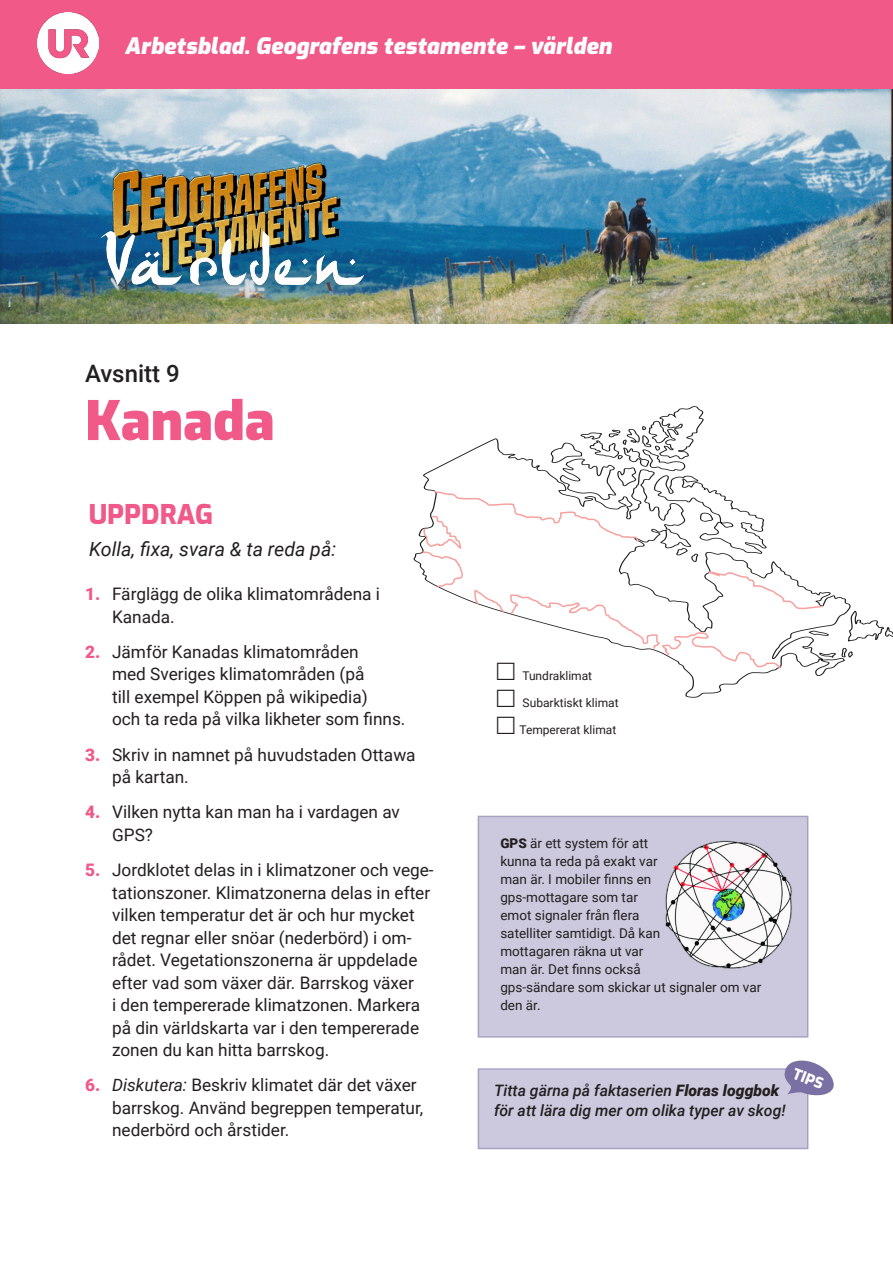
<style>
.page{position:relative;width:893px;height:1263px;background:#fff}
.page>*{position:absolute;margin:0;border:0;box-sizing:border-box;transform-origin:0 0}
.Rubrik{font:900 54px "Exo";color:#f05988}
.Rubrik_2{font:800 27px "Exo";color:#f05988}
.Person{font:500 24px "Roboto";color:#231f20}
.t1{font:italic 900 22.5px "Exo";color:#fff}
.Kolla{font:italic 19.5px "Roboto";color:#231f20}
.t2{font:17.25px/22.5px "Roboto";color:#231f20}
.Bröd{font:italic 500 15.75px/19.5px "Roboto";color:#231f20}
.Rubrik_2-2{font:800 15px "Exo";color:#fff}
.Fakta{font:13.5px/18px "Roboto";color:#231f20}
.Avsnitt{font:12px "Roboto";color:#231f20}
.s1{font-weight:900;color:#f05988}
.s2{font-style:italic}
.s3{font-weight:900}
</style>
<div class="page">
<img style="left:0;top:89px;width:893px;height:235px">
<img style="left:99px;top:159px;width:267px;height:130px">
<div style="left:478px;top:1068px;width:330px;height:81px;background:#ccc8dd;border:2px solid #a8a1c4"></div>
<svg style="left:784px;top:1060px;width:50px;height:37px"></svg>
<div style="left:478px;top:816px;width:330px;height:221px;background:#ccc8dd;border:2px solid #a8a1c4"></div>
<img style="left:665px;top:840px;width:127px;height:129px">
<div style="left:0;top:0;width:893px;height:89px;background:#f05988"></div>
<img style="left:38px;top:13px;width:61px;height:61px">
<svg style="left:421px;top:406px;width:472px;height:274px"></svg>
<h3 class="t1" style="left:125px;top:29px;width:489px">Arbetsblad. Geografens testamente – världen</h3>
<p class="Person" style="left:85px;top:356px;width:96px">Avsnitt 9</p>
<p class="Rubrik" style="left:85px;top:381px;width:191px">Kanada</p>
<p class="Rubrik_2" style="left:89px;top:495px;width:126px">UPPDRAG</p>
<p class="Kolla" style="left:89px;top:536px;width:248px">Kolla, fixa, svara &amp; ta reda på:</p>
<p class="t2" style="left:112px;top:582px;width:270px;text-indent:-27px"><span class="s1">1.</span> Färglägg de olika klimatområdena i<br>Kanada.</p>
<p class="t2" style="left:112px;top:640px;width:295px;text-indent:-27px"><span class="s1">2.</span> Jämför Kanadas klimatområden<br>med Sveriges klimatområden (på<br>till exempel Köppen på wikipedia)<br>och ta reda på vilka likheter som finns.</p>
<p class="t2" style="left:112px;top:742px;width:305px;text-indent:-27px"><span class="s1">3.</span> Skriv in namnet på huvudstaden Ottawa på kartan.</p>
<p class="t2" style="left:112px;top:800px;width:289px;text-indent:-27px"><span class="s1">4.</span> Vilken nytta kan man ha i vardagen av<br>GPS?</p>
<p class="t2" style="left:112px;top:858px;width:323px;text-indent:-27px"><span class="s1">5.</span> Jordklotet delas in i klimatzoner och vege&shy;tationszoner. Klimatzonerna delas in efter vilken temperatur det är och hur mycket det regnar eller snöar (nederbörd) i om&shy;rådet. Vegetationszonerna är uppdelade efter vad som växer där. Barrskog växer<br>i den tempererade klimatzonen. Markera på din världskarta var i den tempererade zonen du kan hitta barrskog.</p>
<p class="t2" style="left:112px;top:1073px;width:313px;text-indent:-27px"><span class="s1">6.</span> <span class="s2">Diskutera:</span> Beskriv klimatet där det växer barrskog. Använd begreppen temperatur, nederbörd och årstider.</p>
<p class="Avsnitt" style="left:522px;top:667px;width:71px">Tundraklimat</p>
<p class="Avsnitt" style="left:523px;top:694px;width:98px">Subarktiskt klimat</p>
<p class="Avsnitt" style="left:519px;top:721px;width:98px">Tempererat klimat</p>
<p class="Fakta" style="left:500px;top:834px;width:262px"><span class="s3">GPS</span> är ett system för att<br>kunna ta reda på exakt var<br>man är. I mobiler finns en<br>gps-mottagare som tar<br>emot signaler från flera<br>satelliter samtidigt. Då kan<br>mottagaren räkna ut var<br>man är. Det finns också<br>gps-sändare som skickar ut signaler om var den är.</p>
<p class="Rubrik_2-2" style="left:797px;top:1062px;width:33px;rotate:21deg">TIPS</p>
<p class="Bröd" style="left:494px;top:1080px;width:293px">Titta gärna på faktaserien <span class="s3">Floras loggbok </span>för att lära dig mer om olika typer av skog!</p>
</div>
